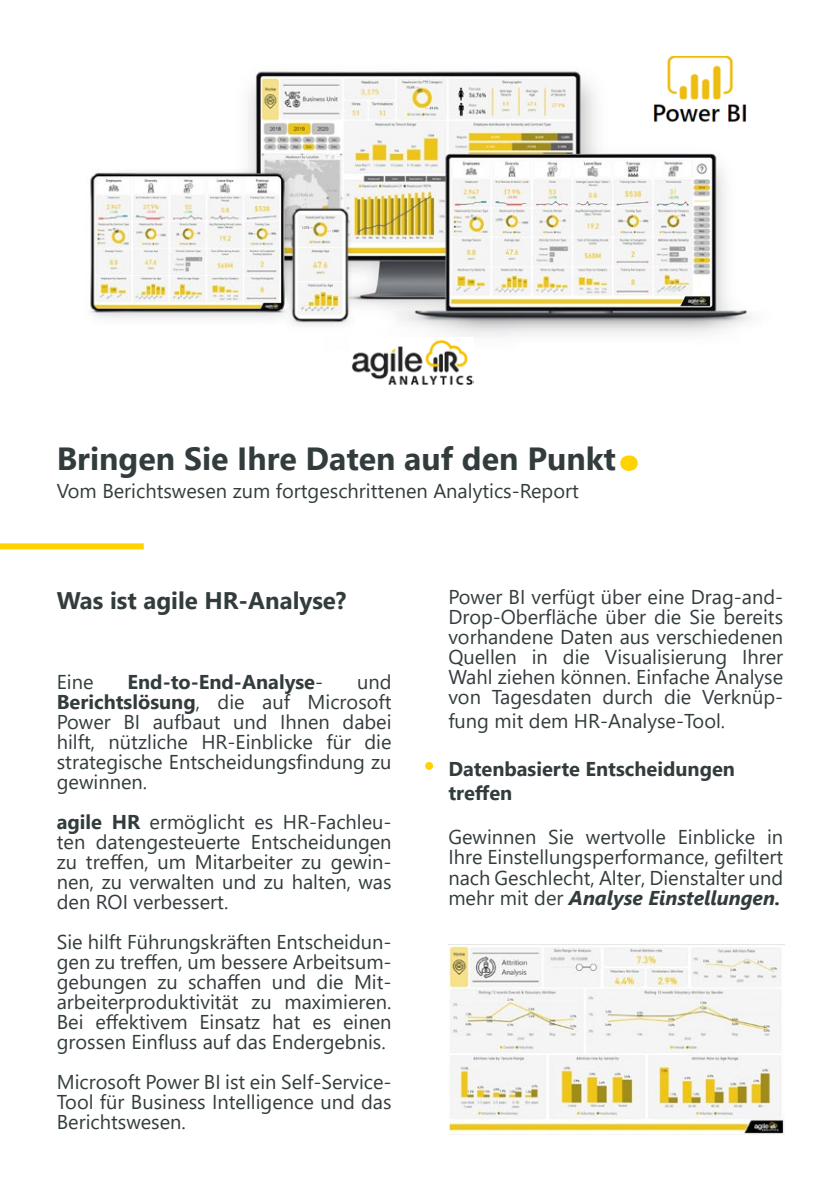
<style>
.page{position:relative;width:840px;height:1191px;background:#fff}
.page>*{position:absolute;margin:0;border:0;box-sizing:border-box;transform-origin:0 0}
.t1{font:700 96px "Segoe UI";color:#ffd300}
.t2{font:700 32px "Segoe UI";color:#333c3d}
.t3{font:700 24px "Segoe UI";color:#333c3d}
.t4{font:20px/20px "Segoe UI";color:#333c3d;text-align:justify}
.t5{font:700 20px "Segoe UI";color:#333c3d}
.s1{font-weight:700}
.s2{font-weight:400}
.s3{font-weight:700;font-style:italic}
</style>
<div class="page">
<img style="left:89px;top:56px;width:662px;height:328px">
<img style="left:350px;top:338px;width:123px;height:47px">
<img style="left:649px;top:57px;width:101px;height:68px">
<img style="left:448px;top:944px;width:335px;height:190px">
<div style="left:0;top:543px;width:144px;height:6px;background:#ffd300"></div>
<div style="left:425px;top:762px;width:8px;height:8px;background:#ffd300;border-radius:50%"></div>
<p class="t2" style="left:57px;top:428px;width:560px">Bringen Sie Ihre Daten auf den Punkt</p>
<p class="t1" style="left:615px;top:345px;width:28px">.</p>
<p class="t4" style="left:57px;top:479px;width:523px">Vom Berichtswesen zum fortgeschrittenen Analytics-Report</p>
<p class="t3" style="left:57px;top:577px;width:291px">Was ist agile HR-Analyse?</p>
<p class="t4" style="left:57px;top:670px;width:336px;text-indent:300px">und <span class="s1">Berichtslösung</span>, die auf Microsoft Power BI aufbaut und Ihnen dabei hilft, nützliche HR-Einblicke für die strategische Entscheidungsfindung zu gewinnen.</p>
<p class="t4" style="left:57px;top:810px;width:336px"><span class="s1">agile HR</span> ermöglicht es HR-Fachleu&shy;ten datengesteuerte Entscheidungen zu treffen, um Mitarbeiter zu gewin&shy;nen, zu verwalten und zu halten, was den ROI verbessert.</p>
<p class="t4" style="left:57px;top:930px;width:336px">Sie hilft Führungskräften Entscheidun&shy;gen zu treffen, um bessere Arbeitsum&shy;gebungen zu schaffen und die Mit&shy;arbeiterproduktivität zu maximieren.<br>Bei effektivem Einsatz hat es einen grossen Einfluss auf das Endergebnis.</p>
<p class="t4" style="left:57px;top:1070px;width:336px">Microsoft Power BI ist ein Self-Service-Tool für Business Intelligence und das Berichtswesen.</p>
<p class="t4" style="left:57px;top:670px;width:38px">Eine</p>
<p class="t5" style="left:127px;top:663px;width:197px">End-to-End-Analyse<span class="s2">-</span></p>
<p class="t4" style="left:448px;top:585px;width:336px">Power BI verfügt über eine Drag-and-Drop-Oberfläche über die Sie bereits vorhandene Daten aus verschiedenen Quellen in die Visualisierung Ihrer Wahl ziehen können. Einfache Analyse von Tagesdaten durch die Verknüp-</p>
<p class="t4" style="left:448px;top:709px;width:278px">fung mit dem HR-Analyse-Tool.</p>
<p class="t5" style="left:448px;top:750px;width:288px">Datenbasierte Entscheidungen</p>
<p class="t5" style="left:448px;top:774px;width:65px">treffen</p>
<p class="t4" style="left:448px;top:825px;width:336px">Gewinnen Sie wertvolle Einblicke in Ihre Einstellungsperformance, gefiltert nach Geschlecht, Alter, Dienstalter und mehr mit der <span class="s3">Analyse Einstellungen.</span></p>
</div>
